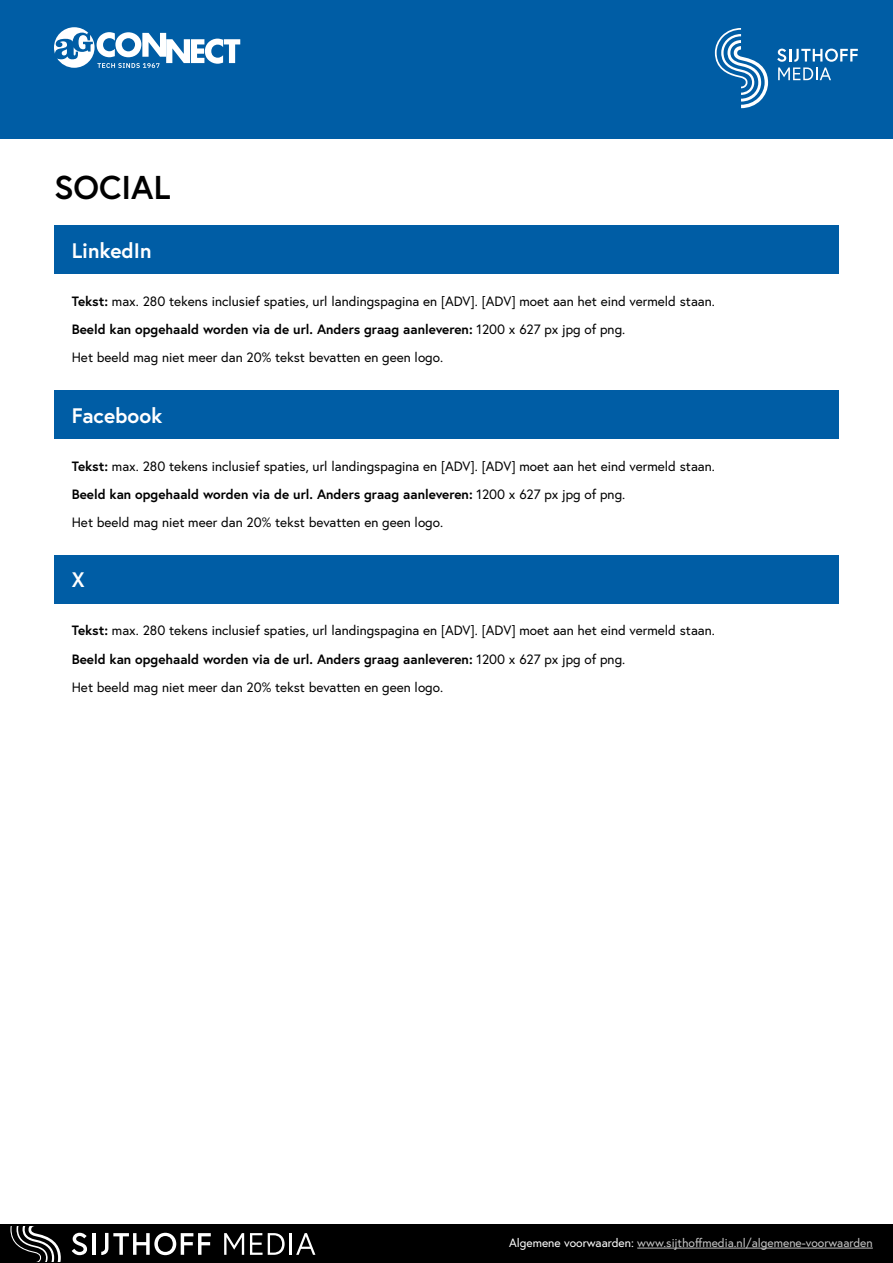
<style>
.page{position:relative;width:893px;height:1263px;background:#fff}
.page>*{position:absolute;margin:0;border:0;box-sizing:border-box;transform-origin:0 0}
.t1{font:700 33px "Europa";color:#000}
.t2{font:700 21px "Europa";color:#fff}
.t3{font:13.5px/28.2px "Europa";color:#000}
.t4{font:12px "Europa";color:#c6c6c6}
.s1{font-weight:700}
.s2{color:#fff}
</style>
<div class="page">
<div style="left:0;top:0;width:893px;height:138px;background:#005da5"></div>
<svg style="left:715px;top:28px;width:53px;height:80px"></svg>
<svg style="left:777px;top:49px;width:81px;height:31px"></svg>
<svg style="left:54px;top:27px;width:186px;height:41px"></svg>
<div style="left:0;top:1225px;width:893px;height:38px;background:#000"></div>
<svg style="left:72px;top:1233px;width:15px;height:22px"></svg>
<hr style="left:92px;top:1233px;width:4px;height:22px;background:#fff">
<svg style="left:224px;top:1233px;width:20px;height:22px"></svg>
<svg style="left:250px;top:1233px;width:35px;height:22px"></svg>
<hr style="left:290px;top:1233px;width:2px;height:22px;background:#fff">
<svg style="left:296px;top:1233px;width:19px;height:22px"></svg>
<svg style="left:101px;top:1233px;width:110px;height:22px"></svg>
<svg style="left:10px;top:1226px;width:51px;height:36px"></svg>
<div style="left:54px;top:225px;width:785px;height:49px;background:#005da5"></div>
<div style="left:54px;top:390px;width:785px;height:48px;background:#005da5"></div>
<div style="left:54px;top:555px;width:785px;height:48px;background:#005da5"></div>
<hr style="left:637px;top:1248px;width:236px;height:1px;background:#c6c6c6">
<h1 class="t1" style="left:54px;top:165px;width:118px">SOCIAL</h1>
<h2 class="t2" style="left:72px;top:236px;width:81px">LinkedIn</h2>
<p class="t3" style="left:72px;top:287px;width:645px"><span class="s1">Tekst:</span> max. 280 tekens inclusief spaties, url landingspagina en [ADV]. [ADV] moet aan het eind vermeld staan.<br><span class="s1">Beeld kan opgehaald worden via de url. Anders graag aanleveren:</span> 1200 x 627 px jpg of png.<br>Het beeld mag niet meer dan 20% tekst bevatten en geen logo.</p>
<h2 class="t2" style="left:72px;top:401px;width:92px">Facebook</h2>
<p class="t3" style="left:72px;top:451px;width:645px"><span class="s1">Tekst:</span> max. 280 tekens inclusief spaties, url landingspagina en [ADV]. [ADV] moet aan het eind vermeld staan.<br><span class="s1">Beeld kan opgehaald worden via de url. Anders graag aanleveren:</span> 1200 x 627 px jpg of png.<br>Het beeld mag niet meer dan 20% tekst bevatten en geen logo.</p>
<h2 class="t2" style="left:72px;top:566px;width:14px">X</h2>
<p class="t3" style="left:72px;top:616px;width:645px"><span class="s1">Tekst:</span> max. 280 tekens inclusief spaties, url landingspagina en [ADV]. [ADV] moet aan het eind vermeld staan.<br><span class="s1">Beeld kan opgehaald worden via de url. Anders graag aanleveren:</span> 1200 x 627 px jpg of png.<br>Het beeld mag niet meer dan 20% tekst bevatten en geen logo.</p>
<p class="t4" style="left:509px;top:1235px;width:365px"><span class="s2">Algemene voorwaarden:</span> www.sijthoffmedia.nl/algemene-voorwaarden</p>
</div>
